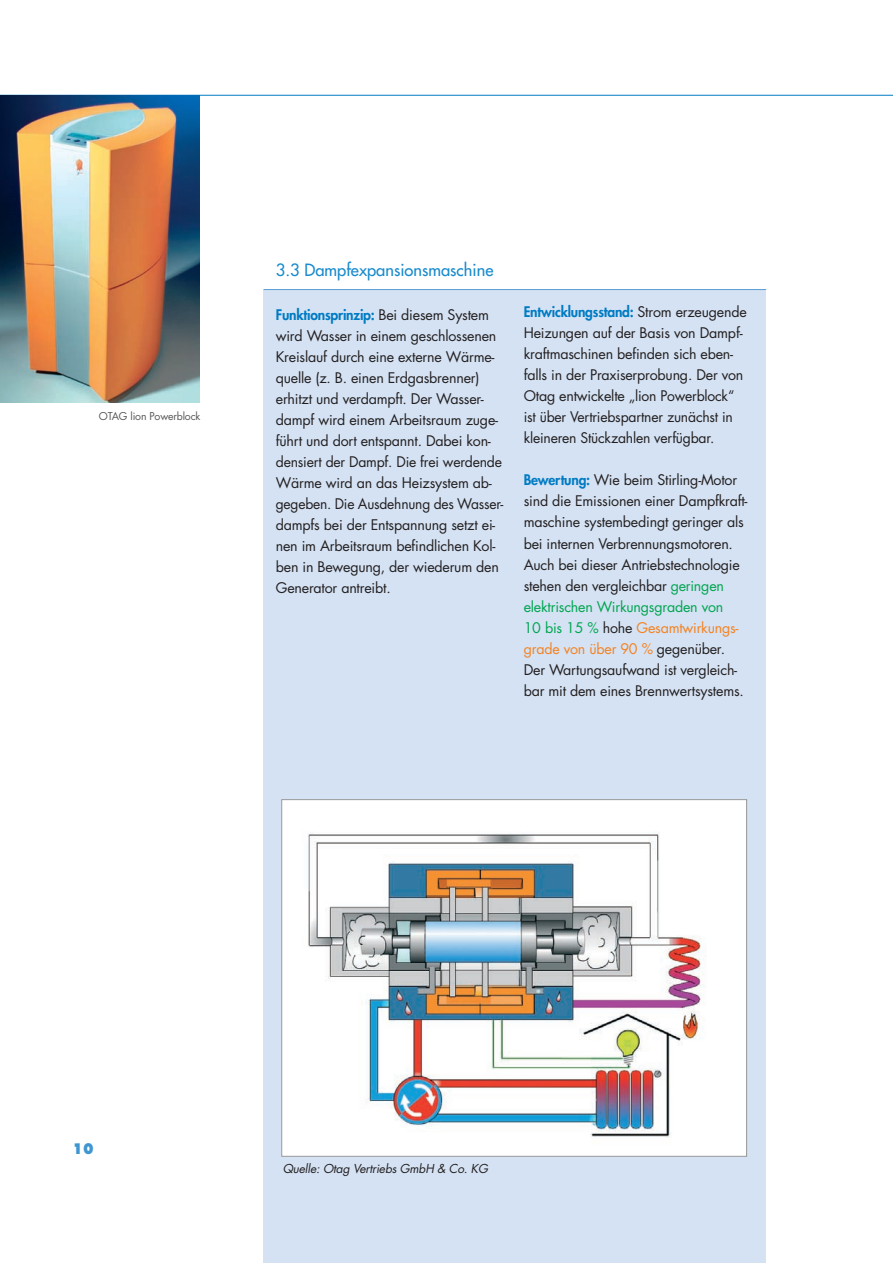
<style>
.page{position:relative;width:893px;height:1263px;background:#fff}
.page>*{position:absolute;margin:0;border:0;box-sizing:border-box;transform-origin:0 0}
.t1{font:16.5px "Futura";color:#1a8bcc}
.t2{font:14.25px/21px "Futura";letter-spacing:-.015em;color:#231f20}
.t3{font:800 14.25px "Futura";color:#3f96d1;scale:.9 1}
.t4{font:italic 12px "Futura";letter-spacing:-.015em;color:#231f20}
.t5{font:10.5px "Futura";letter-spacing:-.015em;color:#57585a}
.s1{font-weight:800;color:#007bc3}
.s2{color:#00a54f}
.s3{color:#f58220}
</style>
<div class="page">
<div style="left:264px;top:290px;width:502px;height:973px;background:#d4e2f3"></div>
<svg style="left:0;top:94px;width:893px;height:2px;background:#78b3d7"></svg>
<img style="left:283px;top:801px;width:462px;height:354px">
<hr style="left:264px;top:289px;width:502px;height:1px;background:#5c9fd6">
<img style="left:0;top:96px;width:200px;height:306px">
<p class="t5" style="left:99px;top:410px;width:103px">OTAG lion Powerblock</p>
<p class="t1" style="left:276px;top:259px;width:219px">3.3 Dampfexpansionsmaschine</p>
<p class="t2" style="left:276px;top:304px;width:229px"><span class="s1">Funktionsprinzip:</span> Bei diesem System wird Wasser in einem geschlossenen Kreislauf durch eine externe Wärme&shy;quelle (z. B. einen Erdgasbrenner) erhitzt und verdampft. Der Wasser&shy;dampf wird einem Arbeitsraum zuge&shy;führt und dort entspannt. Dabei kon&shy;densiert der Dampf. Die frei werdende Wärme wird an das Heizsystem ab&shy;gegeben. Die Ausdehnung des Wasser&shy;dampfs bei der Entspannung setzt ei&shy;nen im Arbeitsraum befindlichen Kol&shy;ben in Bewegung, der wiederum den Generator antreibt.</p>
<p class="t2" style="left:524px;top:302px;width:225px"><span class="s1">Entwicklungsstand:</span> Strom erzeugende Heizungen auf der Basis von Dampf&shy;kraftmaschinen befinden sich eben&shy;falls in der Praxiserprobung. Der von Otag entwickelte „lion Powerblock“ ist über Vertriebspartner zunächst in kleineren Stückzahlen verfügbar.</p>
<p class="t2" style="left:524px;top:470px;width:225px"><span class="s1">Bewertung:</span> Wie beim Stirling-Motor sind die Emissionen einer Dampfkraft&shy;maschine systembedingt geringer als bei internen Verbrennungsmotoren.<br>Auch bei dieser Antriebstechnologie stehen den vergleichbar <span class="s2">geringen elektrischen Wirkungsgraden von<br>10 bis 15 %</span> hohe <span class="s3">Gesamtwirkungs&shy;grade von über 90 %</span> gegenüber.<br>Der Wartungsaufwand ist vergleich&shy;bar mit dem eines Brennwertsystems.</p>
<p class="t3" style="left:72px;top:1139px;width:25px">10</p>
<p class="t4" style="left:283px;top:1161px;width:207px">Quelle: Otag Vertriebs GmbH &amp; Co. KG</p>
</div>
